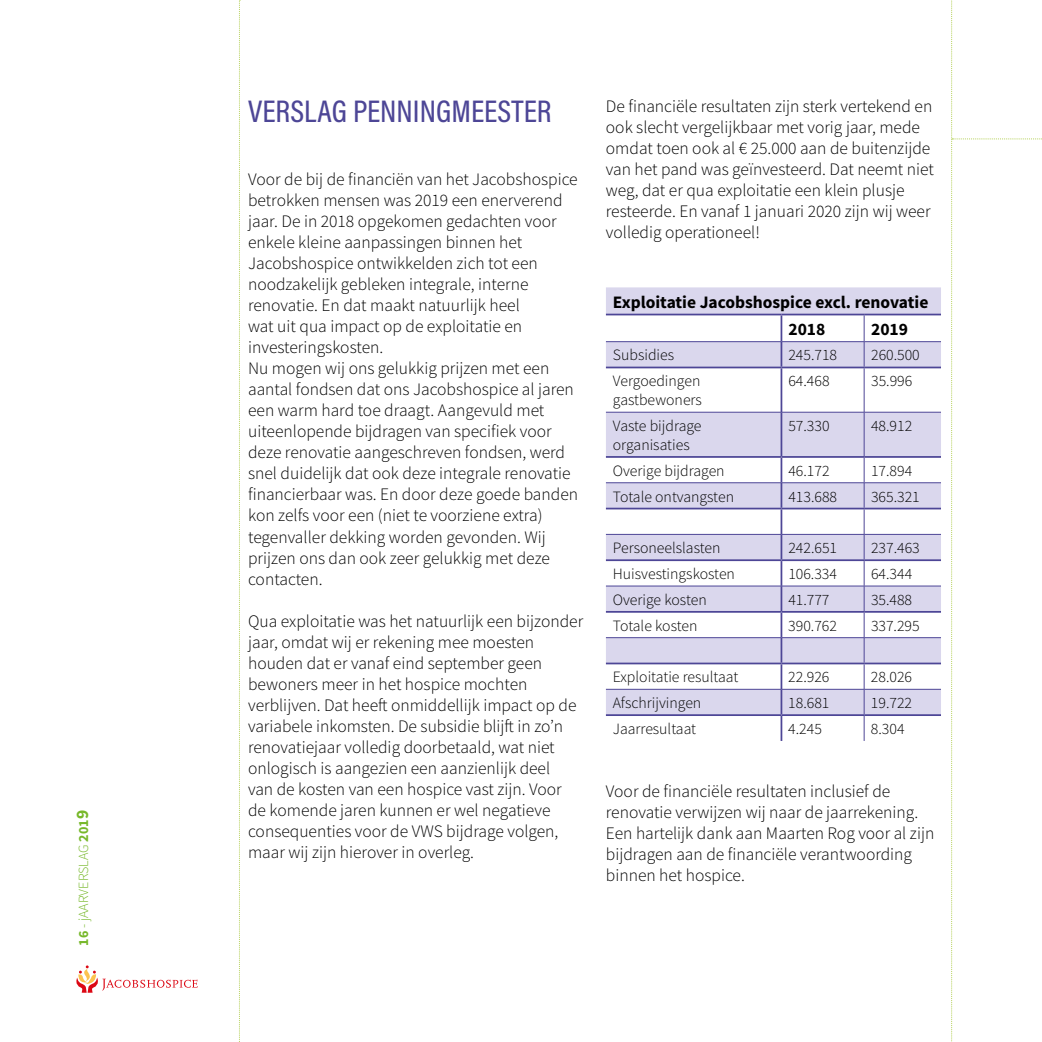
<style>
.page{position:relative;width:1042px;height:1042px;background:#fff}
.page>*{position:absolute;margin:0;border:0;box-sizing:border-box;transform-origin:0 0}
.t1{font:500 31.5px "Acumin Pro Cond";color:#4d4696}
.t2{font:300 17.5px/21px "Source Sans Pro";color:#000}
.t3{font:700 17.5px/27.1px "Source Sans Pro";color:#000}
.t4{font:300 15.75px/18.9px "Source Sans Pro";color:#000}
.t5{font:300 14px "Source Sans Pro";color:#77b82a}
.s1{font-weight:700}
.s2{font-weight:700;font-size:17.5px}
</style>
<div class="page">
<svg style="left:76px;top:965px;width:121px;height:28px"></svg>
<svg style="left:606px;top:287px;width:335px;height:427px;fill:#dad7ed"></svg>
<hr style="left:606px;top:314px;width:175px;height:1px;background:#4d4696">
<hr style="left:781px;top:314px;width:83px;height:1px;background:#4d4696">
<hr style="left:780px;top:315px;width:2px;height:26px;background:#4d4696">
<hr style="left:864px;top:314px;width:77px;height:1px;background:#4d4696">
<hr style="left:780px;top:342px;width:2px;height:25px;background:#4d4696">
<hr style="left:606px;top:367px;width:175px;height:1px;background:#4d4696">
<hr style="left:781px;top:367px;width:83px;height:1px;background:#4d4696">
<hr style="left:780px;top:368px;width:2px;height:44px;background:#4d4696">
<hr style="left:864px;top:367px;width:77px;height:1px;background:#4d4696">
<hr style="left:780px;top:412px;width:2px;height:44px;background:#4d4696">
<hr style="left:606px;top:456px;width:175px;height:2px;background:#4d4696">
<hr style="left:781px;top:456px;width:83px;height:2px;background:#4d4696">
<hr style="left:780px;top:458px;width:2px;height:24px;background:#4d4696">
<hr style="left:864px;top:456px;width:77px;height:2px;background:#4d4696">
<hr style="left:780px;top:483px;width:2px;height:25px;background:#4d4696">
<hr style="left:606px;top:508px;width:175px;height:1px;background:#4d4696">
<hr style="left:781px;top:508px;width:83px;height:1px;background:#4d4696">
<hr style="left:780px;top:509px;width:2px;height:25px;background:#4d4696">
<hr style="left:864px;top:508px;width:77px;height:1px;background:#4d4696">
<hr style="left:780px;top:534px;width:2px;height:25px;background:#4d4696">
<hr style="left:606px;top:559px;width:175px;height:2px;background:#4d4696">
<hr style="left:781px;top:559px;width:83px;height:2px;background:#4d4696">
<hr style="left:780px;top:561px;width:2px;height:25px;background:#4d4696">
<hr style="left:864px;top:559px;width:77px;height:2px;background:#4d4696">
<hr style="left:780px;top:586px;width:2px;height:25px;background:#4d4696">
<hr style="left:606px;top:611px;width:175px;height:2px;background:#4d4696">
<hr style="left:781px;top:611px;width:83px;height:2px;background:#4d4696">
<hr style="left:780px;top:613px;width:2px;height:24px;background:#4d4696">
<hr style="left:864px;top:611px;width:77px;height:2px;background:#4d4696">
<hr style="left:780px;top:638px;width:2px;height:24px;background:#4d4696">
<hr style="left:606px;top:662px;width:175px;height:2px;background:#4d4696">
<hr style="left:781px;top:662px;width:83px;height:2px;background:#4d4696">
<hr style="left:780px;top:664px;width:2px;height:25px;background:#4d4696">
<hr style="left:864px;top:662px;width:77px;height:2px;background:#4d4696">
<hr style="left:780px;top:689px;width:2px;height:25px;background:#4d4696">
<hr style="left:606px;top:714px;width:175px;height:2px;background:#4d4696">
<hr style="left:781px;top:714px;width:83px;height:2px;background:#4d4696">
<hr style="left:780px;top:716px;width:2px;height:25px;background:#4d4696">
<hr style="left:864px;top:714px;width:77px;height:2px;background:#4d4696">
<hr style="left:606px;top:341px;width:175px;height:1px;background:#4d4696">
<hr style="left:781px;top:341px;width:83px;height:1px;background:#4d4696">
<hr style="left:864px;top:341px;width:77px;height:1px;background:#4d4696">
<svg style="left:864px;top:315px;width:1px;height:52px"></svg>
<hr style="left:864px;top:368px;width:1px;height:44px;background:#4d4696">
<hr style="left:606px;top:412px;width:175px;height:1px;background:#4d4696">
<hr style="left:781px;top:412px;width:83px;height:1px;background:#4d4696">
<hr style="left:864px;top:412px;width:77px;height:1px;background:#4d4696">
<hr style="left:864px;top:412px;width:1px;height:44px;background:#4d4696">
<hr style="left:606px;top:482px;width:175px;height:1px;background:#4d4696">
<hr style="left:781px;top:482px;width:83px;height:1px;background:#4d4696">
<hr style="left:864px;top:482px;width:77px;height:1px;background:#4d4696">
<hr style="left:606px;top:534px;width:175px;height:1px;background:#4d4696">
<hr style="left:781px;top:534px;width:83px;height:1px;background:#4d4696">
<hr style="left:864px;top:534px;width:77px;height:1px;background:#4d4696">
<hr style="left:606px;top:586px;width:175px;height:1px;background:#4d4696">
<hr style="left:781px;top:586px;width:83px;height:1px;background:#4d4696">
<hr style="left:864px;top:586px;width:77px;height:1px;background:#4d4696">
<hr style="left:606px;top:637px;width:175px;height:1px;background:#4d4696">
<hr style="left:781px;top:637px;width:83px;height:1px;background:#4d4696">
<hr style="left:864px;top:637px;width:77px;height:1px;background:#4d4696">
<hr style="left:606px;top:689px;width:175px;height:1px;background:#4d4696">
<hr style="left:781px;top:689px;width:83px;height:1px;background:#4d4696">
<hr style="left:864px;top:689px;width:77px;height:1px;background:#4d4696">
<svg style="left:864px;top:458px;width:1px;height:283px"></svg>
<svg style="left:239px;top:0;width:1px;height:1042px"></svg>
<svg style="left:951px;top:0;width:91px;height:1042px"></svg>
<p class="t5" style="left:75px;top:945px;width:137px;rotate:-90deg"><span class="s1">16</span> - jAARVERSLAG <span class="s1">201</span><span class="s2">9</span></p>
<h1 class="t1" style="left:248px;top:91px;width:305px">VERSLAG PENNINGMEESTER</h1>
<p class="t2" style="left:248px;top:169px;width:331px">Voor de bij de financiën van het Jacobshospice betrokken mensen was 2019 een enerverend jaar. De in 2018 opgekomen gedachten voor enkele kleine aanpassingen binnen het Jacobshospice ontwikkelden zich tot een noodzakelijk gebleken integrale, interne renovatie. En dat maakt natuurlijk heel<br>wat uit qua impact op de exploitatie en investeringskosten.<br>Nu mogen wij ons gelukkig prijzen met een aantal fondsen dat ons Jacobshospice al jaren een warm hard toe draagt. Aangevuld met uiteenlopende bijdragen van specifiek voor deze renovatie aangeschreven fondsen, werd snel duidelijk dat ook deze integrale renovatie financierbaar was. En door deze goede banden kon zelfs voor een (niet te voorziene extra) tegenvaller dekking worden gevonden. Wij prijzen ons dan ook zeer gelukkig met deze contacten.</p>
<p class="t2" style="left:248px;top:610px;width:337px">Qua exploitatie was het natuurlijk een bijzonder jaar, omdat wij er rekening mee moesten houden dat er vanaf eind september geen bewoners meer in het hospice mochten verblijven. Dat heeft onmiddellijk impact op de variabele inkomsten. De subsidie blijft in zo’n renovatiejaar volledig doorbetaald, wat niet onlogisch is aangezien een aanzienlijk deel<br>van de kosten van een hospice vast zijn. Voor de komende jaren kunnen er wel negatieve consequenties voor de VWS bijdrage volgen, maar wij zijn hierover in overleg.</p>
<p class="t2" style="left:606px;top:96px;width:329px">De financiële resultaten zijn sterk vertekend en ook slecht vergelijkbaar met vorig jaar, mede omdat toen ook al € 25.000 aan de buitenzijde van het pand was geïnvesteerd. Dat neemt niet weg, dat er qua exploitatie een klein plusje resteerde. En vanaf 1 januari 2020 zijn wij weer volledig operationeel!</p>
<p class="t3" style="left:788px;top:288px;width:141px;text-indent:-175px">Exploitatie Jacobshospice excl. renovatie<br>2018</p>
<p class="t3" style="left:871px;top:315px;width:38px">2019</p>
<p class="t4" style="left:613px;top:346px;width:63px">Subsidies</p>
<p class="t4" style="left:788px;top:346px;width:50px">245.718</p>
<p class="t4" style="left:871px;top:346px;width:50px">260.500</p>
<p class="t4" style="left:613px;top:372px;width:91px">Vergoedingen gastbewoners</p>
<p class="t4" style="left:788px;top:372px;width:43px">64.468</p>
<p class="t4" style="left:871px;top:372px;width:43px">35.996</p>
<p class="t4" style="left:613px;top:416px;width:90px">Vaste bijdrage organisaties</p>
<p class="t4" style="left:788px;top:416px;width:43px">57.330</p>
<p class="t4" style="left:871px;top:416px;width:43px">48.912</p>
<p class="t4" style="left:613px;top:461px;width:113px">Overige bijdragen</p>
<p class="t4" style="left:788px;top:461px;width:43px">46.172</p>
<p class="t4" style="left:871px;top:461px;width:43px">17.894</p>
<p class="t4" style="left:613px;top:487px;width:123px">Totale ontvangsten</p>
<p class="t4" style="left:788px;top:487px;width:50px">413.688</p>
<p class="t4" style="left:871px;top:487px;width:50px">365.321</p>
<p class="t4" style="left:613px;top:538px;width:109px">Personeelslasten</p>
<p class="t4" style="left:788px;top:538px;width:50px">242.651</p>
<p class="t4" style="left:871px;top:538px;width:50px">237.463</p>
<p class="t4" style="left:613px;top:564px;width:124px">Huisvestingskosten</p>
<p class="t4" style="left:788px;top:564px;width:50px">106.334</p>
<p class="t4" style="left:871px;top:564px;width:43px">64.344</p>
<p class="t4" style="left:613px;top:590px;width:95px">Overige kosten</p>
<p class="t4" style="left:788px;top:590px;width:43px">41.777</p>
<p class="t4" style="left:871px;top:590px;width:43px">35.488</p>
<p class="t4" style="left:613px;top:616px;width:86px">Totale kosten</p>
<p class="t4" style="left:788px;top:616px;width:50px">390.762</p>
<p class="t4" style="left:871px;top:616px;width:50px">337.295</p>
<p class="t4" style="left:613px;top:668px;width:127px">Exploitatie resultaat</p>
<p class="t4" style="left:788px;top:668px;width:43px">22.926</p>
<p class="t4" style="left:871px;top:668px;width:43px">28.026</p>
<p class="t4" style="left:613px;top:693px;width:90px">Afschrijvingen</p>
<p class="t4" style="left:788px;top:693px;width:43px">18.681</p>
<p class="t4" style="left:871px;top:693px;width:43px">19.722</p>
<p class="t4" style="left:613px;top:719px;width:85px">Jaarresultaat</p>
<p class="t4" style="left:788px;top:719px;width:35px">4.245</p>
<p class="t4" style="left:871px;top:719px;width:35px">8.304</p>
<p class="t2" style="left:606px;top:780px;width:330px">Voor de financiële resultaten inclusief de renovatie verwijzen wij naar de jaarrekening.<br>Een hartelijk dank aan Maarten Rog voor al zijn bijdragen aan de financiële verantwoording binnen het hospice.</p>
</div>
